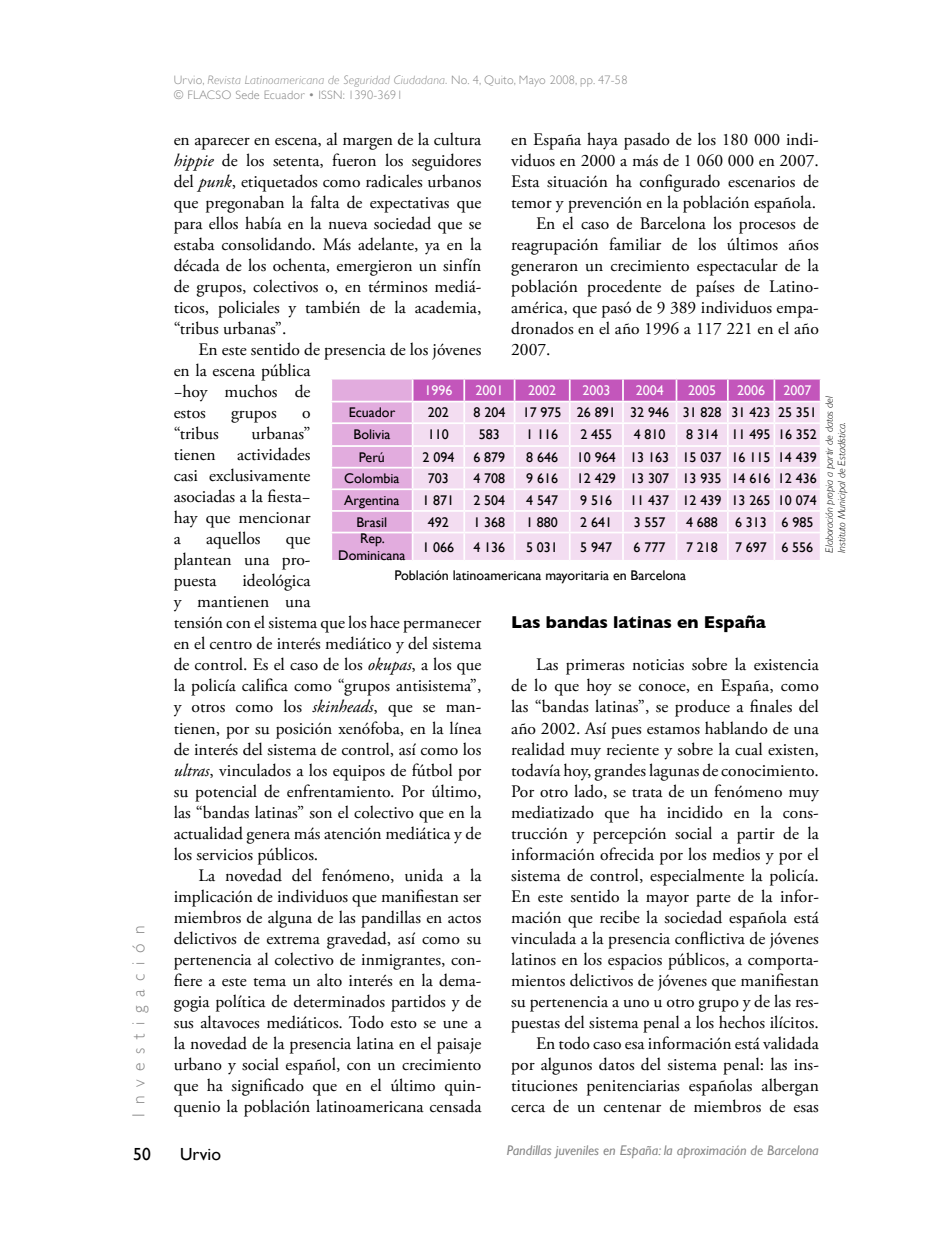
<style>
.page{position:relative;width:943px;height:1241px;background:#fff}
.page>*{position:absolute;margin:0;border:0;box-sizing:border-box;transform-origin:0 0}
.t1{font:17.5px/21px "Adobe Garamond Pro";color:#000;text-align:justify}
.t2{font:700 17.5px "Gill Sans";color:#000}
.t3{font:300 17.5px "Gill Sans";letter-spacing:.5em;color:#898989}
.t4{font:17.5px "Gill Sans";color:#000}
.t5{font:14px/16.8px "Gill Sans";color:#000;text-align:center}
.t6{font:italic 14px "Gill Sans";color:#898989}
.t7{font:14px "Gill Sans";color:#fff}
.t8{font:300 12.25px/14.7px "Gill Sans";letter-spacing:.02em;color:#898989}
.t9{font:italic 300 10.5px/12.6px "Gill Sans";color:#000}
.s1{font-style:italic}
</style>
<div class="page">
<svg style="left:331px;top:378px;width:490px;height:182px;background:#edccea"></svg>
<hr style="left:774px;top:531px;width:47px;height:2px;background:#fff">
<hr style="left:773px;top:533px;width:2px;height:27px;background:#fff">
<hr style="left:819px;top:533px;width:2px;height:27px;background:#fff">
<p class="t3" style="left:129px;top:1116px;width:192px;rotate:-90deg">Investigación</p>
<p class="t8" style="left:174px;top:73px;width:455px">Urvio, <span class="s1">Revista Latinoamericana de Seguridad Ciudadana.</span> No. 4, Quito, Mayo 2008, pp. 47-58 © FLACSO Sede Ecuador • ISSN: 1390-3691</p>
<p class="t1" style="left:174px;top:130px;width:309px">en aparecer en escena, al margen de la cultura <span class="s1">hippie</span> de los setenta, fueron los seguidores del <span class="s1">punk</span>, etiquetados como radicales urbanos que pregonaban la falta de expectativas que para ellos había en la nueva sociedad que se estaba consolidando. Más adelante, ya en la década de los ochenta, emergieron un sinfín de grupos, colectivos o, en términos mediá&shy;ticos, policiales y también de la academia, “tribus urbanas”.</p>
<p class="t1" style="left:174px;top:340px;width:309px;text-align:left;text-indent:25px">En este sentido de presencia de los jóvenes en la escena pública<br>−hoy muchos de<br>estos</p>
<p class="t1" style="left:511px;top:130px;width:309px">en España haya pasado de los 180 000 indi-</p>
<p class="t1" style="left:511px;top:151px;width:309px">viduos en 2000 a más de 1 060 000 en 2007.</p>
<p class="t1" style="left:511px;top:172px;width:309px">Esta situación ha configurado escenarios de</p>
<p class="t1" style="left:511px;top:193px;width:306px">temor y prevención en la población española.</p>
<p class="t1" style="left:536px;top:214px;width:284px">En el caso de Barcelona los procesos de</p>
<p class="t1" style="left:511px;top:235px;width:309px">reagrupación familiar de los últimos años</p>
<p class="t1" style="left:511px;top:256px;width:309px">generaron un crecimiento espectacular de la</p>
<p class="t1" style="left:511px;top:277px;width:309px">población procedente de países de Latino-</p>
<p class="t1" style="left:511px;top:298px;width:309px">américa, que pasó de 9 389 individuos empa-</p>
<p class="t1" style="left:511px;top:319px;width:309px">dronados en el año 1996 a 117 221 en el año</p>
<p class="t1" style="left:511px;top:340px;width:41px">2007.</p>
<p class="t7" style="left:424px;top:382px;width:29px">1996</p>
<p class="t7" style="left:475px;top:382px;width:29px">2001</p>
<p class="t7" style="left:528px;top:382px;width:29px">2002</p>
<p class="t7" style="left:582px;top:382px;width:29px">2003</p>
<p class="t7" style="left:635px;top:382px;width:29px">2004</p>
<p class="t7" style="left:688px;top:382px;width:29px">2005</p>
<p class="t7" style="left:737px;top:382px;width:29px">2006</p>
<p class="t7" style="left:783px;top:382px;width:29px">2007</p>
<p class="t9" style="left:823px;top:552px;width:158px;rotate:-90deg">Elaboración propia a partir de datos del<br>Instituto Municipal de Estadística.</p>
<p class="t5" style="left:348px;top:404px;width:48px">Ecuador</p>
<p class="t5" style="left:428px;top:404px;width:22px">202</p>
<p class="t5" style="left:473px;top:404px;width:345px">8 204 17 975 26 891 32 946 31 828 31 423 25 351</p>
<p class="t5" style="left:353px;top:426px;width:38px">Bolivia</p>
<p class="t5" style="left:428px;top:426px;width:22px">110</p>
<p class="t5" style="left:479px;top:426px;width:22px">583</p>
<p class="t5" style="left:526px;top:426px;width:33px">1 116</p>
<p class="t5" style="left:580px;top:426px;width:33px">2 455</p>
<p class="t5" style="left:633px;top:426px;width:33px">4 810</p>
<p class="t5" style="left:686px;top:426px;width:132px">8 314 11 495 16 352</p>
<p class="t5" style="left:359px;top:448px;width:28px">Perú</p>
<p class="t5" style="left:422px;top:448px;width:33px">2 094</p>
<p class="t5" style="left:473px;top:448px;width:33px">6 879</p>
<p class="t5" style="left:526px;top:448px;width:33px">8 646</p>
<p class="t5" style="left:577px;top:448px;width:241px">10 964 13 163 15 037 16 115 14 439</p>
<p class="t5" style="left:344px;top:470px;width:57px">Colombia</p>
<p class="t5" style="left:428px;top:470px;width:22px">703</p>
<p class="t5" style="left:473px;top:470px;width:33px">4 708</p>
<p class="t5" style="left:526px;top:470px;width:33px">9 616</p>
<p class="t5" style="left:577px;top:470px;width:241px">12 429 13 307 13 935 14 616 12 436</p>
<p class="t5" style="left:344px;top:491px;width:57px">Argentina</p>
<p class="t5" style="left:422px;top:491px;width:33px">1 871</p>
<p class="t5" style="left:473px;top:491px;width:33px">2 504</p>
<p class="t5" style="left:526px;top:491px;width:33px">4 547</p>
<p class="t5" style="left:580px;top:491px;width:33px">9 516</p>
<p class="t5" style="left:630px;top:491px;width:188px">11 437 12 439 13 265 10 074</p>
<p class="t5" style="left:356px;top:513px;width:32px">Brasil</p>
<p class="t5" style="left:428px;top:513px;width:22px">492</p>
<p class="t5" style="left:473px;top:513px;width:33px">1 368</p>
<p class="t5" style="left:526px;top:513px;width:33px">1 880</p>
<p class="t5" style="left:580px;top:513px;width:33px">2 641</p>
<p class="t5" style="left:633px;top:513px;width:33px">3 557</p>
<p class="t5" style="left:686px;top:513px;width:129px">4 688 6 313 6 985</p>
<p class="t5" style="left:338px;top:529px;width:69px">Rep.<br>Dominicana</p>
<p class="t5" style="left:422px;top:538px;width:33px">1 066</p>
<p class="t5" style="left:473px;top:538px;width:33px">4 136</p>
<p class="t5" style="left:526px;top:538px;width:33px">5 031</p>
<p class="t5" style="left:580px;top:538px;width:33px">5 947</p>
<p class="t5" style="left:633px;top:538px;width:33px">6 777</p>
<p class="t1" style="left:231px;top:403px;width:47px">grupos</p>
<p class="t1" style="left:302px;top:403px;width:10px">o</p>
<p class="t1" style="left:174px;top:424px;width:138px;text-indent:78px">urbanas” tienen actividades casi exclusivamente asociadas a la fiesta− hay que mencionar a</p>
<p class="t1" style="left:174px;top:424px;width:47px">“tribus</p>
<p class="t1" style="left:206px;top:529px;width:56px">aquellos</p>
<p class="t1" style="left:174px;top:529px;width:138px;text-indent:112px">que plantean una pro&shy;puesta</p>
<p class="t5" style="left:394px;top:532px;width:420px;line-height:28.2px;text-align:left;text-indent:291px">7 218 7 697 6 556<br>Población latinoamericana mayoritaria en Barcelona</p>
<p class="t1" style="left:174px;top:571px;width:309px;text-align:left;text-indent:69px">ideológica<br>y mantienen una<br>tensión con el sistema que los hace permanecer en el centro de interés mediático y del sistema de control. Es el caso de los <span class="s1">okupas</span>, a los que la policía califica como “grupos antisistema”, y otros como los <span class="s1">skinheads</span>, que se man&shy;tienen, por su posición xenófoba, en la línea de interés del sistema de control, así como los <span class="s1">ultras</span>, vinculados a los equipos de fútbol por su potencial de enfrentamiento. Por último, las “bandas latinas” son el colectivo que en la actualidad genera más atención mediática y de los servicios públicos.</p>
<p class="t1" style="left:174px;top:865px;width:309px;text-indent:25px">La novedad del fenómeno, unida a la implicación de individuos que manifiestan ser miembros de alguna de las pandillas en actos delictivos de extrema gravedad, así como su pertenencia al colectivo de inmigrantes, con&shy;fiere a este tema un alto interés en la dema&shy;gogia política de determinados partidos y de sus altavoces mediáticos. Todo esto se une a la novedad de la presencia latina en el paisaje urbano y social español, con un crecimiento que ha significado que en el último quin&shy;quenio la población latinoamericana censada</p>
<p class="t2" style="left:511px;top:612px;width:256px">Las bandas latinas en España</p>
<p class="t1" style="left:511px;top:655px;width:309px;text-align:right">Las primeras noticias sobre la existencia<br>de lo que hoy se conoce, en España, como las “bandas latinas”, se produce a finales del año 2002. Así pues estamos hablando de una realidad muy reciente y sobre la cual existen, todavía hoy, grandes lagunas de conocimiento.<br>Por otro lado, se trata de un fenómeno muy mediatizado que ha incidido en la cons&shy;trucción y percepción social a partir de la información ofrecida por los medios y por el sistema de control, especialmente la policía.<br>En este sentido la mayor parte de la infor&shy;mación que recibe la sociedad española está vinculada a la presencia conflictiva de jóvenes latinos en los espacios públicos, a comporta&shy;mientos delictivos de jóvenes que manifiestan su pertenencia a uno u otro grupo y de las res&shy;puestas del sistema penal a los hechos ilícitos.<br>En todo caso esa información está validada por algunos datos del sistema penal: las ins&shy;tituciones penitenciarias españolas albergan cerca de un centenar de miembros de esas</p>
<p class="t4" style="left:133px;top:1143px;width:19px">50</p>
<p class="t4" style="left:180px;top:1143px;width:43px">Urvio</p>
<p class="t6" style="left:507px;top:1141px;width:313px">Pandillas juveniles en España: la aproximación de Barcelona</p>
</div>
